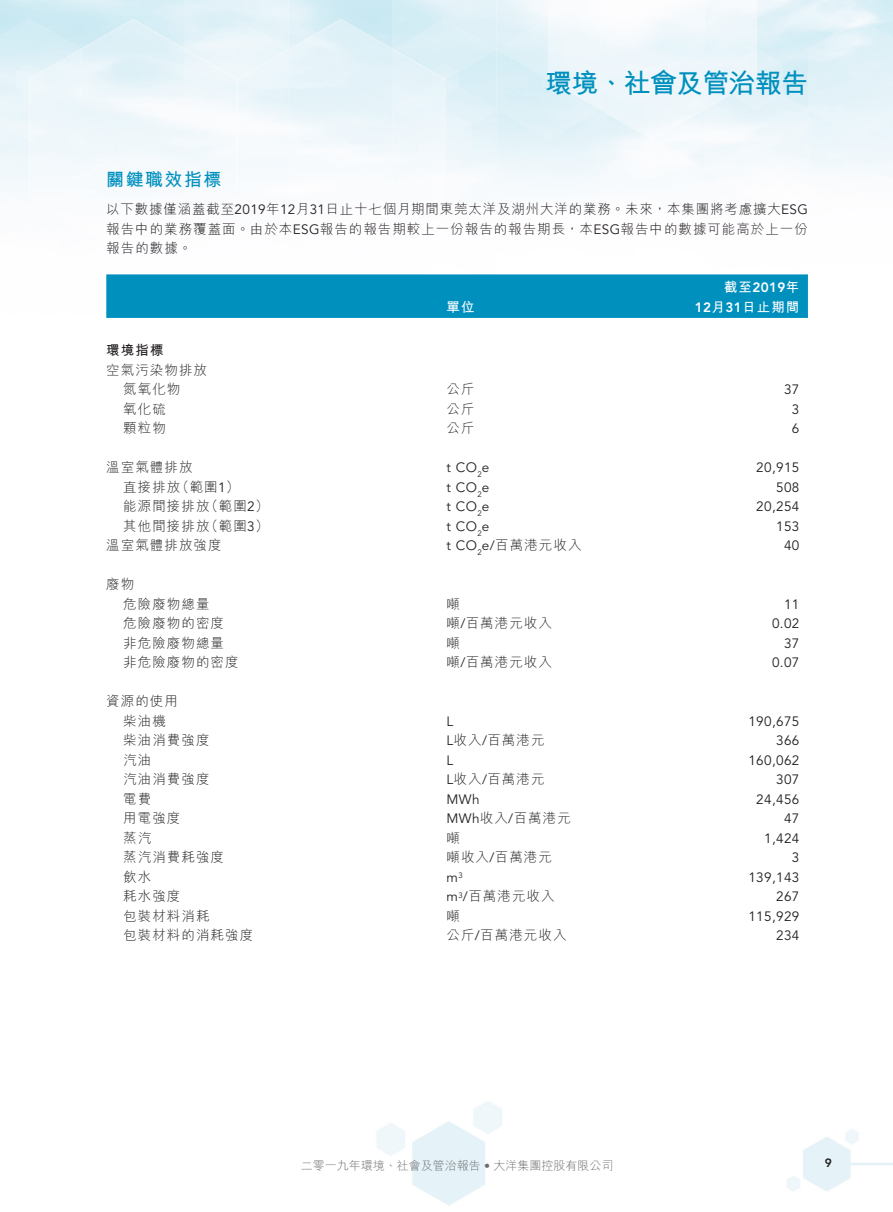
<style>
.page{position:relative;width:893px;height:1212px;background:#fff}
.page>*{position:absolute;margin:0;border:0;box-sizing:border-box;transform-origin:0 0}
.t1{font:700 27px "M Hei HK";letter-spacing:-.03em;color:#0090be}
._01_H1{font:700 18px "M Hei HK";letter-spacing:.08em;color:#0090be}
._50_Table_txt{font:300 13.5px "M Hei HK";letter-spacing:.08em;color:#231f20}
._50_Table_txt-2{font:13.5px "Avenir LT Std";letter-spacing:.03em;color:#231f20}
._00_txt{font:300 13.5px/19.5px "M Hei HK";letter-spacing:.075em;color:#231f20;text-align:justify}
._50_Table_txt-3{font:700 13.5px "M Hei HK";letter-spacing:.08em;color:#fff}
._50_Table_txt-4{font:800 13.5px "Avenir LT Std";color:#fff}
._50_Table_txt-5{font:700 13.5px "M Hei HK";color:#231f20}
.t2{font:300 12px "M Hei HK";color:#6c6d70}
.t3{font:800 12px "Avenir LT Std";color:#231f20}
.s1{font-family:"Avenir LT Std";font-weight:400}
.s2{font-family:"M Hei HK";font-weight:700}
.s3{font-family:"Avenir LT Std";font-weight:800}
</style>
<div class="page">
<div style="left:106px;top:274px;width:702px;height:44px;background:#0090be"></div>
<h1 class="t1" style="left:545px;top:63px;width:264px">環境、社會及管治報告</h1>
<p class="_01_H1" style="left:106px;top:166px;width:117px">關鍵職效指標</p>
<p class="_00_txt" style="left:106px;top:199px;width:703px">以下數據僅涵蓋截至<span class="s1">2019</span>年<span class="s1">12</span>月<span class="s1">31</span>日止十七個月期間東莞太洋及湖州大洋的業務。未來，本集團將考慮擴大<span class="s1">ESG</span>報告中的業務覆蓋面。由於本<span class="s1">ESG</span>報告的報告期較上一份報告的報告期長，本<span class="s1">ESG</span>報告中的數據可能高於上一份報告的數據。</p>
<p class="_50_Table_txt-3" style="left:446px;top:297px;width:30px">單位</p>
<p class="_50_Table_txt-4" style="left:724px;top:279px;width:77px"><span class="s2">截至</span>2019<span class="s2">年</span></p>
<p class="_50_Table_txt-3" style="left:695px;top:297px;width:106px"><span class="s3">12</span>月<span class="s3">31</span>日止期間</p>
<p class="_50_Table_txt-5" style="left:106px;top:340px;width:59px">環境指標</p>
<p class="_50_Table_txt" style="left:106px;top:363px;width:102px">空氣污染物排放</p>
<p class="_50_Table_txt" style="left:123px;top:382px;width:59px">氮氧化物</p>
<p class="_50_Table_txt" style="left:446px;top:382px;width:30px">公斤</p>
<p class="_50_Table_txt-2" style="left:784px;top:382px;width:17px">37</p>
<p class="_50_Table_txt" style="left:123px;top:402px;width:44px">氧化硫</p>
<p class="_50_Table_txt" style="left:446px;top:402px;width:30px">公斤</p>
<p class="_50_Table_txt-2" style="left:792px;top:401px;width:9px">3</p>
<p class="_50_Table_txt" style="left:123px;top:421px;width:44px">顆粒物</p>
<p class="_50_Table_txt" style="left:446px;top:421px;width:30px">公斤</p>
<p class="_50_Table_txt-2" style="left:792px;top:421px;width:9px">6</p>
<p class="_50_Table_txt" style="left:106px;top:460px;width:88px">溫室氣體排放</p>
<p class="_50_Table_txt-2" style="left:446px;top:460px;width:44px">t CO<sub>2</sub>e</p>
<p class="_50_Table_txt-2" style="left:756px;top:460px;width:45px">20,915</p>
<p class="_50_Table_txt" style="left:123px;top:480px;width:118px">直接排放（範圍<span class="s1">1</span>）</p>
<p class="_50_Table_txt-2" style="left:446px;top:479px;width:44px">t CO<sub>2</sub>e</p>
<p class="_50_Table_txt-2" style="left:776px;top:479px;width:25px">508</p>
<p class="_50_Table_txt" style="left:123px;top:499px;width:147px">能源間接排放（範圍<span class="s1">2</span>）</p>
<p class="_50_Table_txt-2" style="left:446px;top:499px;width:44px">t CO<sub>2</sub>e</p>
<p class="_50_Table_txt-2" style="left:756px;top:499px;width:45px">20,254</p>
<p class="_50_Table_txt" style="left:123px;top:519px;width:147px">其他間接排放（範圍<span class="s1">3</span>）</p>
<p class="_50_Table_txt-2" style="left:446px;top:518px;width:44px">t CO<sub>2</sub>e</p>
<p class="_50_Table_txt-2" style="left:776px;top:518px;width:25px">153</p>
<p class="_50_Table_txt" style="left:106px;top:538px;width:117px">溫室氣體排放強度</p>
<p class="_50_Table_txt" style="left:446px;top:538px;width:136px"><span class="s1">t CO</span><sub>2</sub><span class="s1">e/</span>百萬港元收入</p>
<p class="_50_Table_txt-2" style="left:784px;top:538px;width:17px">40</p>
<p class="_50_Table_txt" style="left:106px;top:577px;width:30px">廢物</p>
<p class="_50_Table_txt" style="left:123px;top:597px;width:88px">危險廢物總量</p>
<p class="_50_Table_txt" style="left:446px;top:597px;width:15px">噸</p>
<p class="_50_Table_txt-2" style="left:784px;top:596px;width:17px">11</p>
<p class="_50_Table_txt" style="left:123px;top:616px;width:102px">危險廢物的密度</p>
<p class="_50_Table_txt" style="left:446px;top:616px;width:107px">噸<span class="s1">/</span>百萬港元收入</p>
<p class="_50_Table_txt-2" style="left:772px;top:616px;width:29px">0.02</p>
<p class="_50_Table_txt" style="left:123px;top:636px;width:102px">非危險廢物總量</p>
<p class="_50_Table_txt" style="left:446px;top:636px;width:15px">噸</p>
<p class="_50_Table_txt-2" style="left:784px;top:635px;width:17px">37</p>
<p class="_50_Table_txt" style="left:123px;top:655px;width:117px">非危險廢物的密度</p>
<p class="_50_Table_txt" style="left:446px;top:655px;width:107px">噸<span class="s1">/</span>百萬港元收入</p>
<p class="_50_Table_txt-2" style="left:772px;top:655px;width:29px">0.07</p>
<p class="_50_Table_txt" style="left:106px;top:694px;width:73px">資源的使用</p>
<p class="_50_Table_txt" style="left:123px;top:714px;width:44px">柴油機</p>
<p class="_50_Table_txt-2" style="left:446px;top:713px;width:8px">L</p>
<p class="_50_Table_txt-2" style="left:748px;top:713px;width:53px">190,675</p>
<p class="_50_Table_txt" style="left:123px;top:733px;width:88px">柴油消費強度</p>
<p class="_50_Table_txt" style="left:446px;top:733px;width:100px"><span class="s1">L</span>收入<span class="s1">/</span>百萬港元</p>
<p class="_50_Table_txt-2" style="left:776px;top:733px;width:25px">366</p>
<p class="_50_Table_txt" style="left:123px;top:753px;width:30px">汽油</p>
<p class="_50_Table_txt-2" style="left:446px;top:752px;width:8px">L</p>
<p class="_50_Table_txt-2" style="left:748px;top:752px;width:53px">160,062</p>
<p class="_50_Table_txt" style="left:123px;top:772px;width:88px">汽油消費強度</p>
<p class="_50_Table_txt" style="left:446px;top:772px;width:100px"><span class="s1">L</span>收入<span class="s1">/</span>百萬港元</p>
<p class="_50_Table_txt-2" style="left:776px;top:772px;width:25px">307</p>
<p class="_50_Table_txt" style="left:123px;top:792px;width:30px">電費</p>
<p class="_50_Table_txt-2" style="left:446px;top:791px;width:35px">MWh</p>
<p class="_50_Table_txt-2" style="left:756px;top:791px;width:45px">24,456</p>
<p class="_50_Table_txt" style="left:123px;top:811px;width:59px">用電強度</p>
<p class="_50_Table_txt" style="left:446px;top:811px;width:126px"><span class="s1">MWh</span>收入<span class="s1">/</span>百萬港元</p>
<p class="_50_Table_txt-2" style="left:784px;top:811px;width:17px">47</p>
<p class="_50_Table_txt" style="left:123px;top:831px;width:30px">蒸汽</p>
<p class="_50_Table_txt" style="left:446px;top:831px;width:15px">噸</p>
<p class="_50_Table_txt-2" style="left:764px;top:830px;width:37px">1,424</p>
<p class="_50_Table_txt" style="left:123px;top:850px;width:102px">蒸汽消費耗強度</p>
<p class="_50_Table_txt" style="left:446px;top:850px;width:107px">噸收入<span class="s1">/</span>百萬港元</p>
<p class="_50_Table_txt-2" style="left:792px;top:850px;width:9px">3</p>
<p class="_50_Table_txt" style="left:123px;top:870px;width:30px">飲水</p>
<p class="_50_Table_txt-2" style="left:446px;top:869px;width:18px">m<sup>3</sup></p>
<p class="_50_Table_txt-2" style="left:748px;top:869px;width:53px">139,143</p>
<p class="_50_Table_txt" style="left:123px;top:889px;width:59px">耗水強度</p>
<p class="_50_Table_txt" style="left:446px;top:889px;width:110px"><span class="s1">m</span><sup>3</sup><span class="s1">/</span>百萬港元收入</p>
<p class="_50_Table_txt-2" style="left:776px;top:889px;width:25px">267</p>
<p class="_50_Table_txt" style="left:123px;top:909px;width:88px">包裝材料消耗</p>
<p class="_50_Table_txt" style="left:446px;top:909px;width:15px">噸</p>
<p class="_50_Table_txt-2" style="left:748px;top:908px;width:53px">115,929</p>
<p class="_50_Table_txt" style="left:123px;top:928px;width:131px">包裝材料的消耗強度</p>
<p class="_50_Table_txt" style="left:446px;top:928px;width:122px">公斤<span class="s1">/</span>百萬港元收入</p>
<p class="_50_Table_txt-2" style="left:776px;top:928px;width:25px">234</p>
<p class="t2" style="left:301px;top:1159px;width:314px">二零一九年環境、社會及管治報告 <span class="s1">•</span> 大洋集團控股有限公司</p>
<p class="t3" style="left:825px;top:1156px;width:9px">9</p>
</div>
